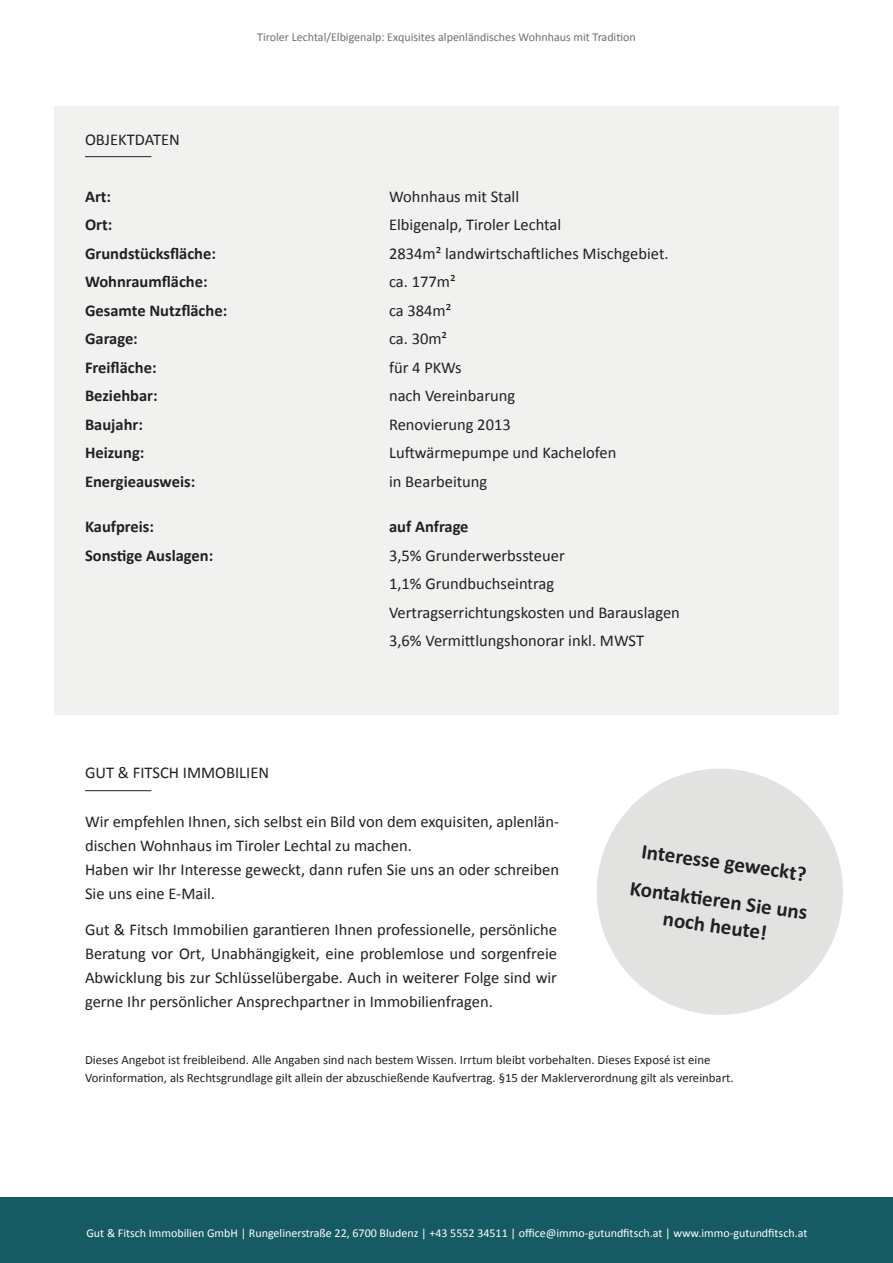
<style>
.page{position:relative;width:893px;height:1263px;background:#fff}
.page>*{position:absolute;margin:0;border:0;box-sizing:border-box;transform-origin:0 0}
.t1{font:700 21px/38.2px "Calibri";color:#231f20;text-align:center}
.t2{font:16.5px/28.5px "Calibri";color:#231f20}
.t3{font:700 16.5px/28.5px "Calibri";color:#231f20}
.t4{font:12.75px/18px "Calibri";color:#231f20}
.t5{font:12px "Calibri";color:#fff}
.t6{font:12px "Calibri";color:#6d6e71}
</style>
<div class="page">
<div style="left:0;top:1197px;width:893px;height:66px;background:#165a63"></div>
<div style="left:54px;top:106px;width:784px;height:608px;background:#f1f1f0"></div>
<hr style="left:85px;top:156px;width:66px;height:1px;background:#231f20">
<hr style="left:85px;top:790px;width:66px;height:1px;background:#231f20">
<svg style="left:597px;top:768px;width:246px;height:247px;fill:#e2e2e0"></svg>
<p class="t6" style="left:257px;top:29px;width:380px">Tiroler Lechtal/Elbigenalp: Exquisites alpenländisches Wohnhaus mit Tradi琀椀on</p>
<p class="t2" style="left:85px;top:125px;width:96px">OBJEKTDATEN</p>
<p class="t3" style="left:85px;top:181px;width:144px">Art:<br>Ort:<br>Grundstücks昀氀äche:<br>Wohnraum昀氀äche:<br>Gesamte Nutz昀氀äche:<br>Garage:<br>Frei昀氀äche:<br>Beziehbar:<br>Baujahr:<br>Heizung:<br>Energieausweis:</p>
<p class="t3" style="left:85px;top:512px;width:130px">Kaufpreis:<br>Sons琀椀ge Auslagen:</p>
<p class="t2" style="left:389px;top:183px;width:281px">Wohnhaus mit Stall<br>Elbigenalp, Tiroler Lechtal<br>2834m² landwirtscha昀琀liches Mischgebiet. ca. 177m²<br>ca 384m²<br>ca. 30m²<br>für 4 PKWs<br>nach Vereinbarung<br>Renovierung 2013<br>Lu昀琀wärmepumpe und Kachelofen<br>in Bearbeitung</p>
<p class="t3" style="left:389px;top:512px;width:81px">auf Anfrage</p>
<p class="t2" style="left:389px;top:540px;width:292px">3,5% Grunderwerbssteuer<br>1,1% Grundbuchseintrag Vertragserrichtungskosten und Barauslagen 3,6% Vermi琀琀lungshonorar inkl. MWST</p>
<p class="t2" style="left:85px;top:759px;width:186px">GUT &amp; FITSCH IMMOBILIEN</p>
<p class="t2" style="left:85px;top:809px;width:476px;line-height:24px">Wir empfehlen Ihnen, sich selbst ein Bild von dem exquisiten, aplenlän&shy;dischen Wohnhaus im Tiroler Lechtal zu machen.<br>Haben wir Ihr Interesse geweckt, dann rufen Sie uns an oder schreiben Sie uns eine E-Mail.</p>
<p class="t2" style="left:85px;top:917px;width:473px;line-height:24px;text-align:justify">Gut &amp; Fitsch Immobilien garan琀椀eren Ihnen professionelle, persönliche Beratung vor Ort, Unabhängigkeit, eine problemlose und sorgenfreie Abwicklung bis zur Schlüsselübergabe. Auch in weiterer Folge sind wir gerne Ihr persönlicher Ansprechpartner in Immobilienfragen.</p>
<p class="t1" style="left:638px;top:830px;width:180px;rotate:8deg">Interesse geweckt?<br>Kontak琀椀eren Sie uns</p>
<p class="t1" style="left:666px;top:901px;width:106px;rotate:8deg">noch heute!</p>
<p class="t4" style="left:85px;top:1050px;width:650px">Dieses Angebot ist freibleibend. Alle Angaben sind nach bestem Wissen. Irrtum bleibt vorbehalten. Dieses Exposé ist eine<br>Vorinforma琀椀on, als Rechtsgrundlage gilt allein der abzuschießende Kaufvertrag. §15 der Maklerverordnung gilt als vereinbart.</p>
<p class="t5" style="left:86px;top:1225px;width:722px">Gut &amp; Fitsch Immobilien GmbH | Rungelinerstraße 22, 6700 Bludenz | +43 5552 34511 | o昀케ce@immo-gutund昀椀tsch.at | www.immo-gutund昀椀tsch.at</p>
</div>
